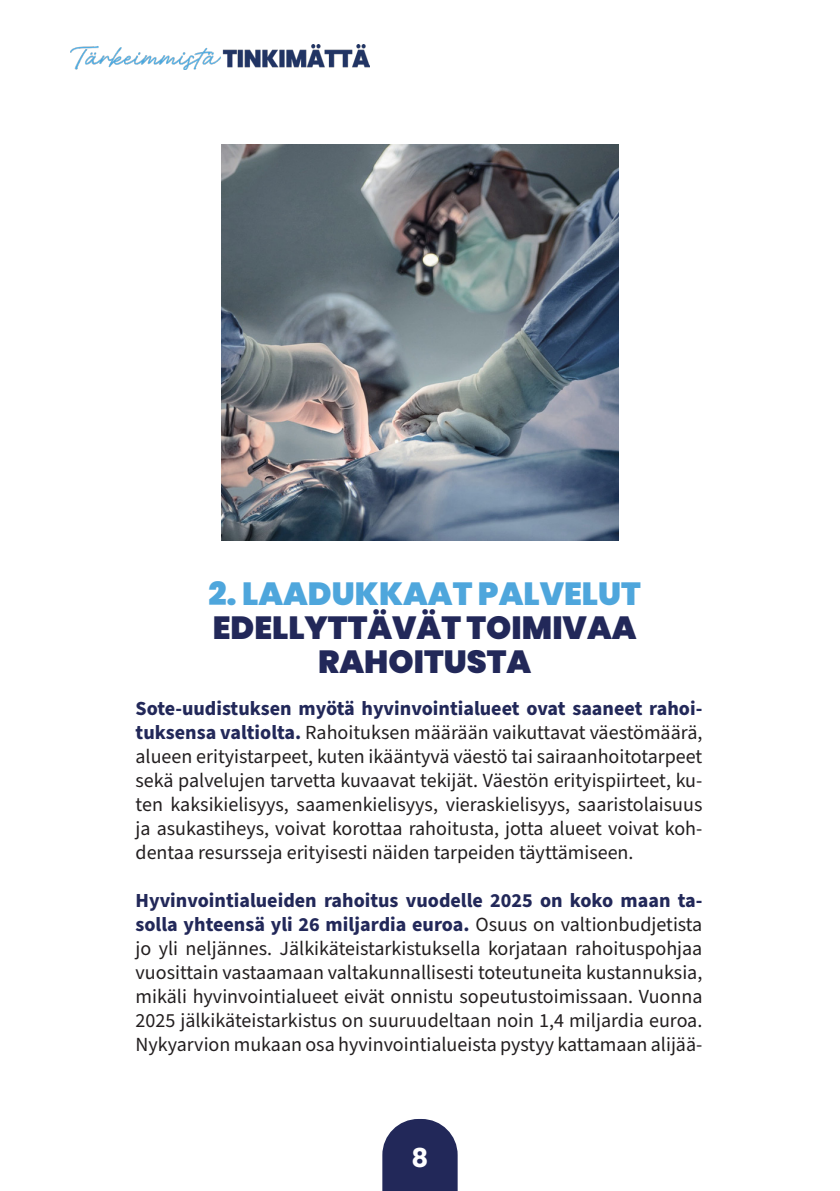
<style>
.page{position:relative;width:840px;height:1191px;background:#fff}
.page>*{position:absolute;margin:0;border:0;box-sizing:border-box;transform-origin:0 0}
.t1{font:900 32px "Poppins";color:#222859}
.t2{font:900 32px "Poppins";color:#4ea6dc}
.t3{font:700 26px "Poppins";color:#fff}
.t4{font:20px/24px "Source Sans Pro";color:#231f20;text-align:justify}
.s1{font-weight:700;color:#222859}
</style>
<div class="page">
<img style="left:221px;top:144px;width:397px;height:396px">
<img style="left:71px;top:45px;width:298px;height:24px">
<svg style="left:382px;top:1119px;width:75px;height:72px;background:#393e6a"></svg>
<p class="t2" style="left:208px;top:575px;width:433px">2. LAADUKKAAT PALVELUT</p>
<p class="t1" style="left:212px;top:609px;width:425px">EDELLYTTÄVÄT TOIMIVAA</p>
<p class="t1" style="left:318px;top:643px;width:215px">RAHOITUSTA</p>
<p class="t4" style="left:135px;top:697px;width:568px"><span class="s1">Sote-uudistuksen myötä hyvinvointialueet ovat saaneet rahoi&shy;tuksensa valtiolta.</span> Rahoituksen määrään vaikuttavat väestömäärä, alueen erityistarpeet, kuten ikääntyvä väestö tai sairaanhoitotarpeet sekä palvelujen tarvetta kuvaavat tekijät. Väestön erityispiirteet, ku&shy;ten kaksikielisyys, saamenkielisyys, vieraskielisyys, saaristolaisuus ja asukastiheys, voivat korottaa rahoitusta, jotta alueet voivat koh&shy;dentaa resursseja erityisesti näiden tarpeiden täyttämiseen.</p>
<p class="t4" style="left:135px;top:889px;width:568px"><span class="s1">Hyvinvointialueiden rahoitus vuodelle 2025 on koko maan ta&shy;solla yhteensä yli 26 miljardia euroa.</span> Osuus on valtionbudjetista jo yli neljännes. Jälkikäteistarkistuksella korjataan rahoituspohjaa vuosittain vastaamaan valtakunnallisesti toteutuneita kustannuksia, mikäli hyvinvointialueet eivät onnistu sopeutustoimissaan. Vuonna 2025 jälkikäteistarkistus on suuruudeltaan noin 1,4 miljardia euroa.<br>Nykyarvion mukaan osa hyvinvointialueista pystyy kattamaan alijää-</p>
<p class="t3" style="left:411px;top:1143px;width:18px">8</p>
</div>
